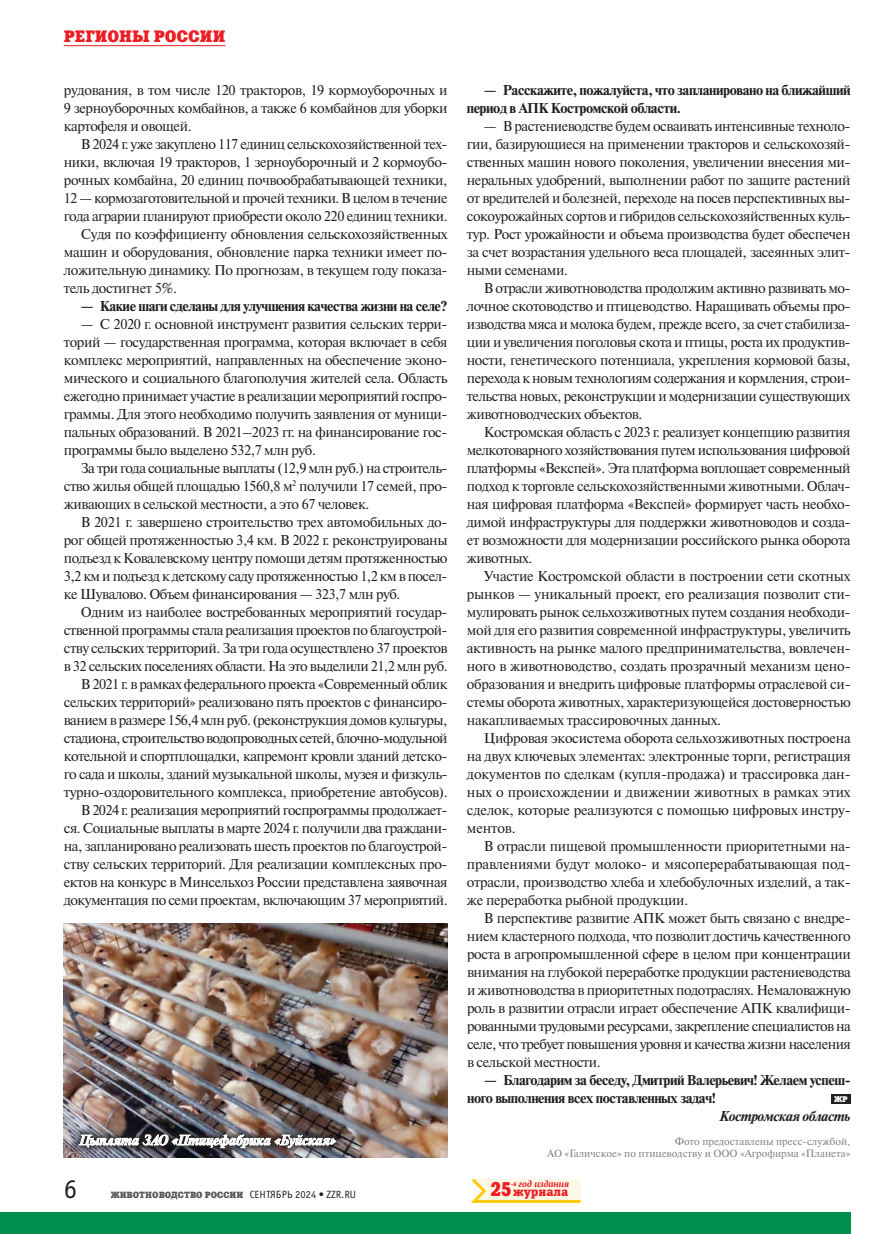
<style>
.page{position:relative;width:893px;height:1234px;background:#fff}
.page>*{position:absolute;margin:0;border:0;box-sizing:border-box;transform-origin:0 0}
.t1{font:27px "Officina Sans C";color:#231f20}
.t2{font:19.8px "Xenia C";color:#ee1d23;scale:.83 1}
.t3{font:16.5px "Xenia C";letter-spacing:.01em;color:#ee1d23}
.t4{font:14.25px/18px "Newton C";letter-spacing:-.03em;color:#231f20;text-align:justify}
.t5{font:700 14.25px/18px "Newton C";letter-spacing:-.03em;color:#231f20}
.t6{font:italic 700 14.25px "Newton C";letter-spacing:-.01em;color:#fff}
.t7{font:italic 700 14.25px "Newton C";letter-spacing:-.03em;color:#231f20}
.t8{font:12px "Xenia C";color:#ee1d23}
.t9{font:10.5px/12.6px "Newton C";color:#808285;text-align:right}
.t10{font:9px "Xenia C";color:#57585a}
.t11{font:italic 700 9px "PT Serif";color:#ee1d23}
.t12{font:8.25px "Xenia C";color:#fff}
.s1{font-family:"Officina Sans C";font-size:10.5px;color:#231f20}
</style>
<div class="page">
<hr style="left:64px;top:45px;width:161px;height:1px;background:#ee1d23">
<svg style="left:471px;top:1178px;width:110px;height:25px;background:#fef2c8"></svg>
<div style="left:831px;top:1093px;width:19px;height:10px;background:#231f20"></div>
<div style="left:0;top:1212px;width:850px;height:21px;background:#008f4d"></div>
<img style="left:64px;top:923px;width:384px;height:234px">
<img style="left:70px;top:1125px;width:274px;height:31px">
<svg style="left:78px;top:1133px;width:258px;height:17px;background:#7b787a"></svg>
<p class="t3" style="left:64px;top:26px;width:163px">РЕГИОНЫ РОССИИ</p>
<p class="t4" style="left:64px;top:81px;width:385px">рудования, в том числе 120 тракторов, 19 кормоуборочных и 9 зерноуборочных комбайнов, а также 6 комбайнов для уборки картофеля и овощей.</p>
<p class="t4" style="left:81px;top:135px;width:368px">В 2024 г. уже закуплено 117 единиц сельскохозяйственной тех-</p>
<p class="t4" style="left:64px;top:153px;width:385px">ники, включая 19 тракторов, 1 зерноуборочный и 2 кормоубо-</p>
<p class="t4" style="left:64px;top:171px;width:385px">рочных комбайна, 20 единиц почвообрабатывающей техники,</p>
<p class="t4" style="left:64px;top:189px;width:385px">12 — кормозаготовительной и прочей техники. В целом в течение</p>
<p class="t4" style="left:64px;top:207px;width:385px">года аграрии планируют приобрести около 220 единиц техники.</p>
<p class="t4" style="left:81px;top:225px;width:368px">Судя по коэффициенту обновления сельскохозяйственных</p>
<p class="t4" style="left:64px;top:243px;width:385px">машин и оборудования, обновление парка техники имеет по-</p>
<p class="t4" style="left:64px;top:261px;width:385px">ложительную динамику. По прогнозам, в текущем году показа-</p>
<p class="t4" style="left:64px;top:279px;width:115px">тель достигнет 5%.</p>
<p class="t5" style="left:81px;top:297px;width:368px">— Какие шаги сделаны для улучшения качества жизни на селе?</p>
<p class="t4" style="left:64px;top:315px;width:385px;text-indent:17px">— С 2020 г. основной инструмент развития сельских терри&shy;торий — государственная программа, которая включает в себя комплекс мероприятий, направленных на обеспечение эконо&shy;мического и социального благополучия жителей села. Область ежегодно принимает участие в реализации мероприятий госпро&shy;граммы. Для этого необходимо получить заявления от муници&shy;пальных образований. В 2021–2023 гг. на финансирование гос&shy;программы было выделено 532,7 млн руб.</p>
<p class="t4" style="left:64px;top:459px;width:385px;text-indent:17px">За три года социальные выплаты (12,9 млн руб.) на строитель&shy;ство жилья общей площадью 1560,8 м<sup>2</sup> получили 17 семей, про&shy;живающих в сельской местности, а это 67 человек.</p>
<p class="t4" style="left:64px;top:513px;width:385px;text-indent:17px">В 2021 г. завершено строительство трех автомобильных до&shy;рог общей протяженностью 3,4 км. В 2022 г. реконструированы подъезд к Ковалевскому центру помощи детям протяженностью 3,2 км и подъезд к детскому саду протяженностью 1,2 км в посел&shy;ке Шувалово. Объем финансирования — 323,7 млн руб.</p>
<p class="t4" style="left:64px;top:603px;width:385px;text-align:right">Одним из наиболее востребованных мероприятий государ&shy;ственной программы стала реализация проектов по благоустрой&shy;ству сельских территорий. За три года осуществлено 37 проектов в 32 сельских поселениях области. На это выделили 21,2 млн руб.<br>В 2021 г. в рамках федерального проекта «Современный облик сельских территорий» реализовано пять проектов с финансиро&shy;ванием в размере 156,4 млн руб. (реконструкция домов культуры, стадиона, строительство водопроводных сетей, блочно-модульной котельной и спортплощадки, капремонт кровли зданий детско&shy;го сада и школы, зданий музыкальной школы, музея и физкуль&shy;турно-оздоровительного комплекса, приобретение автобусов).<br>В 2024 г. реализация мероприятий госпрограммы продолжает&shy;ся. Социальные выплаты в марте 2024 г. получили два граждани&shy;на, запланировано реализовать шесть проектов по благоустрой&shy;ству сельских территорий. Для реализации комплексных про&shy;ектов на конкурс в Минсельхоз России представлена заявочная документация по семи проектам, включающим 37 мероприятий.</p>
<p class="t6" style="left:79px;top:1132px;width:259px">Цыплята ЗАО «Птицефабрика «Буйская»</p>
<p class="t5" style="left:467px;top:81px;width:385px;text-indent:17px">— Расскажите, пожалуйста, что запланировано на ближайший период в АПК Костромской области.</p>
<p class="t4" style="left:467px;top:117px;width:385px;text-indent:17px">— В растениеводстве будем осваивать интенсивные техноло&shy;гии, базирующиеся на применении тракторов и сельскохозяй&shy;ственных машин нового поколения, увеличении внесения ми&shy;неральных удобрений, выполнении работ по защите растений от вредителей и болезней, переходе на посев перспективных вы&shy;сокоурожайных сортов и гибридов сельскохозяйственных куль&shy;тур. Рост урожайности и объема производства будет обеспечен за счет возрастания удельного веса площадей, засеянных элит&shy;ными семенами.</p>
<p class="t4" style="left:467px;top:279px;width:385px;text-indent:17px">В отрасли животноводства продолжим активно развивать мо&shy;лочное скотоводство и птицеводство. Наращивать объемы про&shy;изводства мяса и молока будем, прежде всего, за счет стабилиза&shy;ции и увеличения поголовья скота и птицы, роста их продуктив&shy;ности, генетического потенциала, укрепления кормовой базы, перехода к новым технологиям содержания и кормления, строи&shy;тельства новых, реконструкции и модернизации существующих животноводческих объектов.</p>
<p class="t4" style="left:467px;top:423px;width:385px;text-indent:17px">Костромская область с 2023 г. реализует концепцию развития мелкотоварного хозяйствования путем использования цифровой платформы «Векспей». Эта платформа воплощает современный подход к торговле сельскохозяйственными животными. Облач&shy;ная цифровая платформа «Векспей» формирует часть необхо&shy;димой инфраструктуры для поддержки животноводов и созда&shy;ет возможности для модернизации российского рынка оборота животных.</p>
<p class="t4" style="left:467px;top:567px;width:385px;text-indent:17px">Участие Костромской области в построении сети скотных рынков — уникальный проект, его реализация позволит сти&shy;мулировать рынок сельхозживотных путем создания необходи&shy;мой для его развития современной инфраструктуры, увеличить активность на рынке малого предпринимательства, вовлечен&shy;ного в животноводство, создать прозрачный механизм цено&shy;образования и внедрить цифровые платформы отраслевой си&shy;стемы оборота животных, характеризующейся достоверностью накапливаемых трассировочных данных.</p>
<p class="t4" style="left:467px;top:729px;width:385px;text-indent:17px">Цифровая экосистема оборота сельхозживотных построена на двух ключевых элементах: электронные торги, регистрация документов по сделкам (купля-продажа) и трассировка дан&shy;ных о происхождении и движении животных в рамках этих сделок, которые реализуются с помощью цифровых инстру&shy;ментов.</p>
<p class="t4" style="left:467px;top:837px;width:385px;text-indent:17px">В отрасли пищевой промышленности приоритетными на&shy;правлениями будут молоко- и мясоперерабатывающая под&shy;отрасли, производство хлеба и хлебобулочных изделий, а так&shy;же переработка рыбной продукции.</p>
<p class="t4" style="left:467px;top:909px;width:385px;text-indent:17px">В перспективе развитие АПК может быть связано с внедре&shy;нием кластерного подхода, что позволит достичь качественного роста в агропромышленной сфере в целом при концентрации внимания на глубокой переработке продукции растениеводства и животноводства в приоритетных подотраслях. Немаловажную роль в развитии отрасли играет обеспечение АПК квалифици&shy;рованными трудовыми ресурсами, закрепление специалистов на селе, что требует повышения уровня и качества жизни населения в сельской местности.</p>
<p class="t5" style="left:467px;top:1070px;width:385px;text-indent:17px">— Благодарим за беседу, Дмитрий Валерьевич! Желаем успеш&shy;ного выполнения всех поставленных задач!</p>
<p class="t12" style="left:834px;top:1093px;width:15px">ЖР</p>
<p class="t7" style="left:719px;top:1108px;width:133px">Костромская область</p>
<p class="t9" style="left:547px;top:1134px;width:305px">Фото предоставлены пресс-службой,<br>АО «Галичское» по птицеводству и ООО «Агрофирма «Планета»</p>
<h1 class="t1" style="left:64px;top:1174px;width:15px">6</h1>
<p class="t10" style="left:111px;top:1188px;width:247px">ЖИВОТНОВОДСТВО РОССИИ <span class="s1">СЕНТЯБРЬ 2024 • ZZR.RU</span></p>
<h2 class="t2" style="left:491px;top:1176px;width:26px">25</h2>
<p class="t11" style="left:511px;top:1177px;width:59px"><sup>-й</sup> год издания</p>
<p class="t8" style="left:513px;top:1184px;width:57px">журнала</p>
</div>
